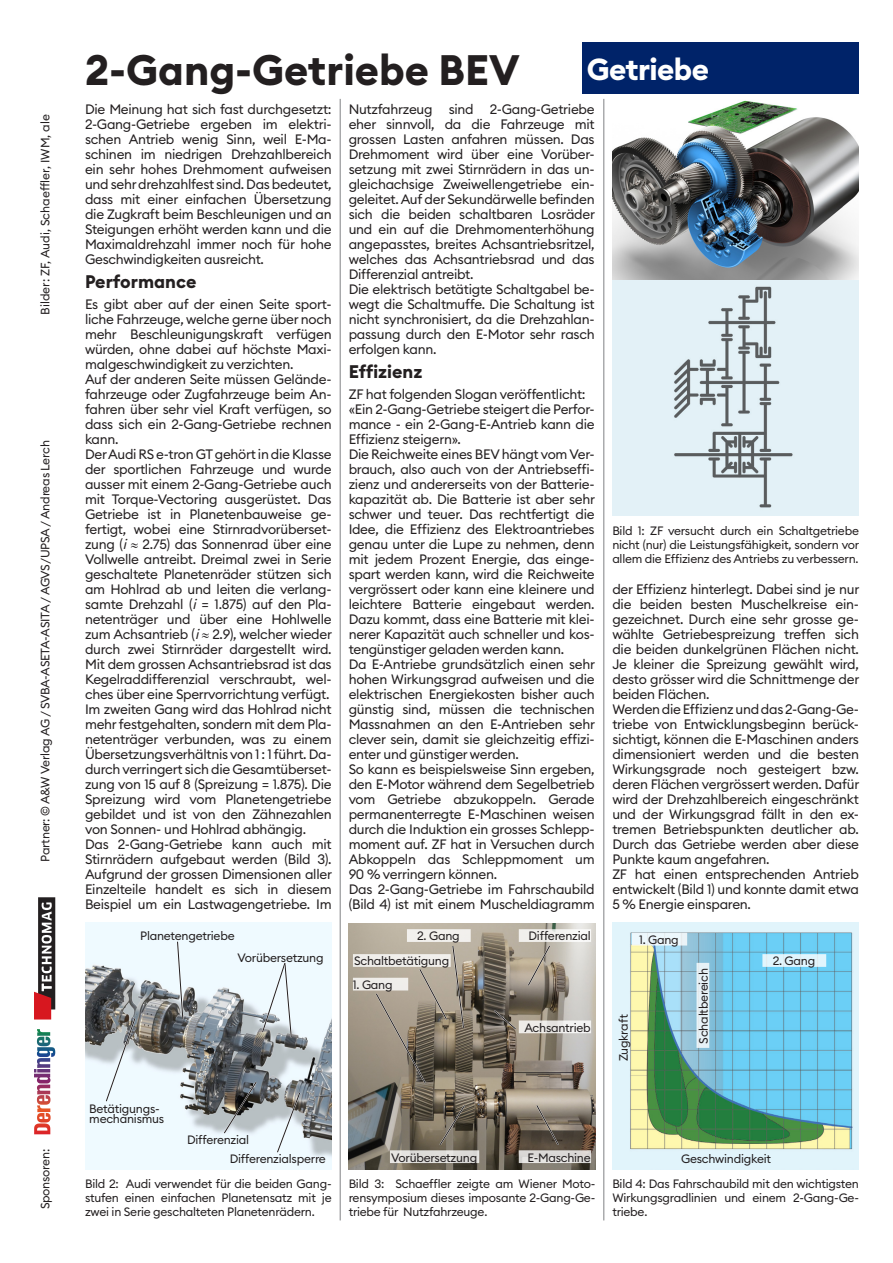
<style>
.page{position:relative;width:893px;height:1263px;background:#fff}
.page>*{position:absolute;margin:0;border:0;box-sizing:border-box;transform-origin:0 0}
.Projektschrift_Übers{font:700 42px "Euclid Circular B";color:#231f20}
.Kapitel-oben_rechts{font:700 30px "Euclid Circular B";letter-spacing:-.02em;color:#fff}
.Projektschrift_Unter{font:700 18px "Euclid Circular B";color:#231f20}
.Text{font:13.5px/15px "Euclid Circular B";letter-spacing:-.02em;color:#231f20;text-align:justify}
.Bildlegende__Bildbes{font:12px/14.4px "Euclid Circular B";letter-spacing:-.02em;color:#231f20;text-align:justify}
.Quellen{font:12px "Euclid Circular B";color:#231f20}
.s1{font-style:italic}
</style>
<div class="page">
<hr style="left:603px;top:99px;width:1px;height:1121px;background:#808285">
<hr style="left:340px;top:99px;width:1px;height:1121px;background:#808285">
<div style="left:38px;top:897px;width:17px;height:112px;background:#231f20"></div>
<svg style="left:34px;top:902px;width:18px;height:117px"></svg>
<svg style="left:37px;top:1029px;width:13px;height:17px"></svg>
<div style="left:583px;top:43px;width:276px;height:51px;background:#002369"></div>
<img style="left:85px;top:923px;width:247px;height:246px">
<img style="left:612px;top:100px;width:247px;height:181px">
<img style="left:612px;top:281px;width:247px;height:235px">
<img style="left:612px;top:923px;width:247px;height:246px">
<img style="left:349px;top:923px;width:246px;height:246px">
<svg style="left:762px;top:954px;width:64px;height:13px"></svg>
<svg style="left:632px;top:933px;width:55px;height:12px"></svg>
<div style="left:407px;top:929px;width:64px;height:13px;background:#f2f0ed"></div>
<div style="left:390px;top:1150px;width:89px;height:13px;background:#deddd9"></div>
<svg style="left:519px;top:1150px;width:72px;height:13px"></svg>
<div style="left:519px;top:1020px;width:72px;height:13px;background:#eeece8"></div>
<div style="left:519px;top:929px;width:72px;height:13px;background:#f2f1ef"></div>
<div style="left:353px;top:954px;width:98px;height:13px;background:#efedea"></div>
<div style="left:353px;top:978px;width:55px;height:12px;background:#eeece9"></div>
<svg style="left:374px;top:944px;width:91px;height:141px;background:#9e9587"></svg>
<svg style="left:526px;top:944px;width:26px;height:43px"></svg>
<svg style="left:492px;top:1009px;width:26px;height:22px"></svg>
<svg style="left:535px;top:1103px;width:25px;height:44px"></svg>
<svg style="left:438px;top:1103px;width:29px;height:44px"></svg>
<svg style="left:276px;top:1091px;width:26px;height:63px"></svg>
<svg style="left:222px;top:1080px;width:36px;height:55px;background:#848788"></svg>
<svg style="left:104px;top:1016px;width:33px;height:87px"></svg>
<svg style="left:176px;top:940px;width:8px;height:81px"></svg>
<svg style="left:261px;top:961px;width:32px;height:78px"></svg>
<div style="left:696px;top:963px;width:13px;height:85px;background:#e7f2f7"></div>
<p class="Projektschrift_Übers" style="left:85px;top:43px;width:436px">2-Gang-Getriebe BEV</p>
<p class="Kapitel-oben_rechts" style="left:587px;top:50px;width:124px">Getriebe</p>
<p class="Quellen" style="left:37px;top:315px;width:202px;rotate:-90deg">Bilder: ZF, Audi, Schaeffler, IWM, ale</p>
<p class="Text" style="left:349px;top:102px;width:248px">Nutzfahrzeug sind 2-Gang-Getriebe eher sinnvoll, da die Fahrzeuge mit grossen Lasten anfahren müssen. Das Drehmoment wird über eine Vorüber&shy;setzung mit zwei Stirnrädern in das un&shy;gleichachsige Zweiwellengetriebe ein&shy;geleitet. Auf der Sekundärwelle befinden sich die beiden schaltbaren Losräder und ein auf die Drehmomenterhöhung angepasstes, breites Achsantriebsritzel, welches das Achsantriebsrad und das Differenzial antreibt.</p>
<p class="Text" style="left:85px;top:102px;width:248px">Die Meinung hat sich fast durchgesetzt:<br>2-Gang-Getriebe ergeben im elektri&shy;schen Antrieb wenig Sinn, weil E-Ma&shy;schinen im niedrigen Drehzahlbereich ein sehr hohes Drehmoment aufweisen und sehr drehzahlfest sind. Das bedeutet, dass mit einer einfachen Übersetzung die Zugkraft beim Beschleunigen und an Steigungen erhöht werden kann und die Maximaldrehzahl immer noch für hohe Geschwindigkeiten ausreicht.</p>
<p class="Projektschrift_Unter" style="left:85px;top:270px;width:113px">Performance</p>
<p class="Text" style="left:85px;top:297px;width:248px">Es gibt aber auf der einen Seite sport&shy;liche Fahrzeuge, welche gerne über noch mehr Beschleunigungskraft verfügen würden, ohne dabei auf höchste Maxi&shy;malgeschwindigkeit zu verzichten.</p>
<p class="Text" style="left:85px;top:372px;width:248px">Auf der anderen Seite müssen Gelände&shy;fahrzeuge oder Zugfahrzeuge beim An&shy;fahren über sehr viel Kraft verfügen, so dass sich ein 2-Gang-Getriebe rechnen kann.</p>
<p class="Text" style="left:85px;top:447px;width:248px">Der Audi RS e-tron GT gehört in die Klasse der sportlichen Fahrzeuge und wurde ausser mit einem 2-Gang-Getriebe auch mit Torque-Vectoring ausgerüstet. Das Getriebe ist in Planetenbauweise ge&shy;fertigt, wobei eine Stirnradvorüberset&shy;zung (<span class="s1">i</span>≈ 2.75) das Sonnenrad über eine Vollwelle antreibt. Dreimal zwei in Serie geschaltete Planetenräder stützen sich am Hohlrad ab und leiten die verlang&shy;samte Drehzahl (<span class="s1">i</span> = 1.875) auf den Pla&shy;netenträger und über eine Hohlwelle zum Achsantrieb (<span class="s1">i</span>≈ 2.9), welcher wieder durch zwei Stirnräder dargestellt wird.<br>Mit dem grossen Achsantriebsrad ist das Kegelraddifferenzial verschraubt, wel&shy;ches über eine Sperrvorrichtung verfügt.</p>
<p class="Text" style="left:85px;top:702px;width:248px">Im zweiten Gang wird das Hohlrad nicht mehr festgehalten, sondern mit dem Pla&shy;netenträger verbunden, was zu einem Übersetzungsverhältnis von 1 : 1 führt. Da&shy;durch verringert sich die Gesamtüberset&shy;zung von 15 auf 8 (Spreizung = 1.875). Die Spreizung wird vom Planetengetriebe gebildet und ist von den Zähnezahlen von Sonnen- und Hohlrad abhängig.</p>
<p class="Text" style="left:85px;top:837px;width:248px">Das 2-Gang-Getriebe kann auch mit Stirnrädern aufgebaut werden (Bild 3).<br>Aufgrund der grossen Dimensionen aller Einzelteile handelt es sich in diesem Beispiel um ein Lastwagengetriebe. Im</p>
<p class="Text" style="left:349px;top:282px;width:248px">Die elektrisch betätigte Schaltgabel be&shy;wegt die Schaltmuffe. Die Schaltung ist nicht synchronisiert, da die Drehzahlan&shy;passung durch den E-Motor sehr rasch erfolgen kann.</p>
<p class="Projektschrift_Unter" style="left:349px;top:360px;width:75px">Effizienz</p>
<p class="Text" style="left:349px;top:387px;width:238px">ZF hat folgenden Slogan veröffentlicht:</p>
<p class="Text" style="left:349px;top:402px;width:248px">«Ein 2-Gang-Getriebe steigert die Perfor&shy;mance - ein 2-Gang-E-Antrieb kann die Effizienz steigern».</p>
<p class="Text" style="left:349px;top:447px;width:248px">Die Reichweite eines BEV hängt vom Ver&shy;brauch, also auch von der Antriebseffi&shy;zienz und andererseits von der Batterie&shy;kapazität ab. Die Batterie ist aber sehr schwer und teuer. Das rechtfertigt die Idee, die Effizienz des Elektroantriebes genau unter die Lupe zu nehmen, denn mit jedem Prozent Energie, das einge&shy;spart werden kann, wird die Reichweite vergrössert oder kann eine kleinere und leichtere Batterie eingebaut werden.<br>Dazu kommt, dass eine Batterie mit klei&shy;nerer Kapazität auch schneller und kos&shy;tengünstiger geladen werden kann.</p>
<p class="Text" style="left:349px;top:657px;width:248px">Da E-Antriebe grundsätzlich einen sehr hohen Wirkungsgrad aufweisen und die elektrischen Energiekosten bisher auch günstig sind, müssen die technischen Massnahmen an den E-Antrieben sehr clever sein, damit sie gleichzeitig effizi&shy;enter und günstiger werden.</p>
<p class="Text" style="left:349px;top:762px;width:248px">So kann es beispielsweise Sinn ergeben, den E-Motor während dem Segelbetrieb vom Getriebe abzukoppeln. Gerade permanenterregte E-Maschinen weisen durch die Induktion ein grosses Schlepp&shy;moment auf. ZF hat in Versuchen durch Abkoppeln das Schleppmoment um 90 % verringern können.</p>
<p class="Text" style="left:349px;top:882px;width:248px">Das 2-Gang-Getriebe im Fahrschaubild (Bild 4) ist mit einem Muscheldiagramm</p>
<p class="Bildlegende__Bildbes" style="left:38px;top:862px;width:423px;rotate:-90deg">Partner: © A&amp;W Verlag AG / SVBA-ASETA-ASITA / AGVS/UPSA / Andreas Lerch</p>
<p class="Bildlegende__Bildbes" style="left:140px;top:929px;width:96px">Planetengetriebe</p>
<p class="Bildlegende__Bildbes" style="left:237px;top:950px;width:88px">Vorübersetzung</p>
<p class="Bildlegende__Bildbes" style="left:417px;top:929px;width:44px">2. Gang</p>
<p class="Bildlegende__Bildbes" style="left:354px;top:954px;width:97px">Schaltbetätigung</p>
<p class="Bildlegende__Bildbes" style="left:353px;top:977px;width:41px">1. Gang</p>
<p class="Bildlegende__Bildbes" style="left:89px;top:1101px;width:72px">Betätigungs-</p>
<p class="Bildlegende__Bildbes" style="left:89px;top:1111px;width:77px">mechanismus</p>
<p class="Bildlegende__Bildbes" style="left:529px;top:929px;width:64px">Differenzial</p>
<p class="Bildlegende__Bildbes" style="left:524px;top:1020px;width:68px">Achsantrieb</p>
<p class="Bildlegende__Bildbes" style="left:612px;top:523px;width:248px">Bild 1: ZF versucht durch ein Schaltgetriebe nicht (nur) die Leistungsfähigkeit, sondern vor allem die Effizienz des Antriebs zu verbessern.</p>
<p class="Text" style="left:612px;top:582px;width:248px">der Effizienz hinterlegt. Dabei sind je nur die beiden besten Muschelkreise ein&shy;gezeichnet. Durch eine sehr grosse ge&shy;wählte Getriebespreizung treffen sich die beiden dunkelgrünen Flächen nicht.<br>Je kleiner die Spreizung gewählt wird, desto grösser wird die Schnittmenge der beiden Flächen.</p>
<p class="Text" style="left:612px;top:702px;width:248px">Werden die Effizienz und das 2-Gang-Ge&shy;triebe von Entwicklungsbeginn berück&shy;sichtigt, können die E-Maschinen anders dimensioniert werden und die besten Wirkungsgrade noch gesteigert bzw. deren Flächen vergrössert werden. Dafür wird der Drehzahlbereich eingeschränkt und der Wirkungsgrad fällt in den ex&shy;tremen Betriebspunkten deutlicher ab.<br>Durch das Getriebe werden aber diese Punkte kaum angefahren.</p>
<p class="Text" style="left:612px;top:867px;width:248px">ZF hat einen entsprechenden Antrieb entwickelt (Bild 1) und konnte damit etwa 5 % Energie einsparen.</p>
<p class="Bildlegende__Bildbes" style="left:639px;top:932px;width:41px">1. Gang</p>
<p class="Bildlegende__Bildbes" style="left:616px;top:1061px;width:48px;rotate:-90deg">Zugkraft</p>
<p class="Bildlegende__Bildbes" style="left:696px;top:1043px;width:77px;rotate:-90deg">Schaltbereich</p>
<p class="Bildlegende__Bildbes" style="left:773px;top:954px;width:44px">2. Gang</p>
<p class="Bildlegende__Bildbes" style="left:38px;top:1209px;width:62px;rotate:-90deg">Sponsoren:</p>
<p class="Bildlegende__Bildbes" style="left:187px;top:1133px;width:64px">Differenzial</p>
<p class="Bildlegende__Bildbes" style="left:230px;top:1152px;width:98px">Differenzialsperre</p>
<p class="Bildlegende__Bildbes" style="left:391px;top:1150px;width:88px">Vorübersetzung</p>
<p class="Bildlegende__Bildbes" style="left:528px;top:1150px;width:65px">E-Maschine</p>
<p class="Bildlegende__Bildbes" style="left:681px;top:1151px;width:91px">Geschwindigkeit</p>
<p class="Bildlegende__Bildbes" style="left:85px;top:1176px;width:248px">Bild 2: Audi verwendet für die beiden Gang&shy;stufen einen einfachen Planetensatz mit je zwei in Serie geschalteten Planetenrädern.</p>
<p class="Bildlegende__Bildbes" style="left:612px;top:1176px;width:248px">Bild 4: Das Fahrschaubild mit den wichtigsten Wirkungsgradlinien und einem 2-Gang-Ge&shy;triebe.</p>
<p class="Bildlegende__Bildbes" style="left:349px;top:1176px;width:248px">Bild 3: Schaeffler zeigte am Wiener Moto&shy;rensymposium dieses imposante 2-Gang-Ge&shy;triebe für Nutzfahrzeuge.</p>
</div>
